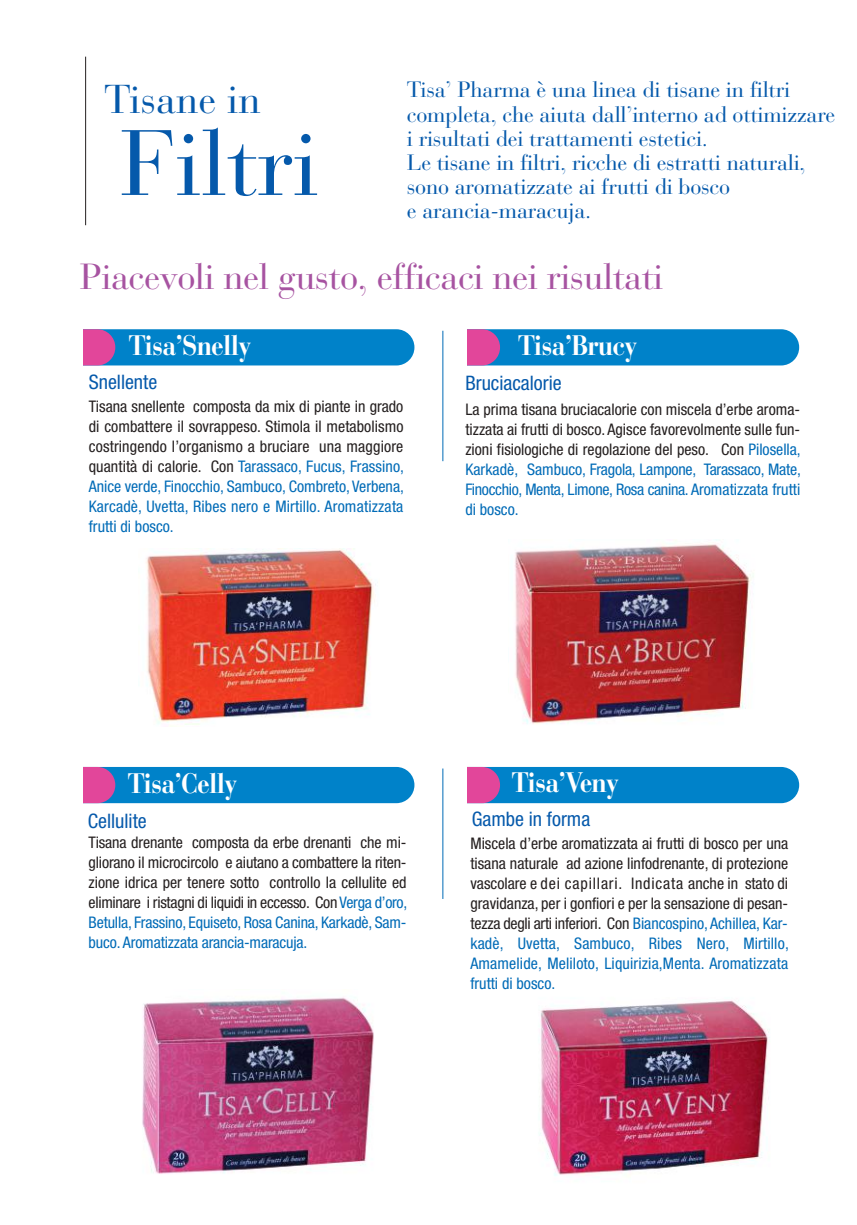
<style>
.page{position:relative;width:857px;height:1225px;background:#fff}
.page>*{position:absolute;margin:0;border:0;box-sizing:border-box;transform-origin:0 0}
.t1{font:92px "Bauer Bodoni";color:#0559ab}
.t2{font:40px "Bauer Bodoni";color:#0559ab}
.t3{font:36px "Bauer Bodoni";letter-spacing:-.015em;color:#a753a1}
.t4{font:700 28px "Bauer Bodoni";letter-spacing:-.03em;color:#fff;scale:.9 1}
.t5{font:22px/24px "Bauer Bodoni";letter-spacing:-.01em;color:#0559ab}
.t6{font:condensed 20px "Helvetica Neue";color:#0559ab}
.t7{font:condensed 16px/20px "Helvetica Neue";color:#241f1f;text-align:justify}
.s1{color:#006bb7}
</style>
<div class="page">
<svg style="left:467px;top:329px;width:331px;height:36px;background:#177ec5"></svg>
<svg style="left:467px;top:767px;width:331px;height:36px;background:#167dc5"></svg>
<svg style="left:83px;top:329px;width:331px;height:36px;background:#177ec5"></svg>
<svg style="left:83px;top:767px;width:331px;height:36px;background:#167ec5"></svg>
<hr style="left:85px;top:57px;width:1px;height:168px;background:#241f1f">
<img style="left:515px;top:540px;width:236px;height:184px">
<img style="left:142px;top:997px;width:232px;height:177px">
<img style="left:146px;top:548px;width:230px;height:177px">
<img style="left:539px;top:1000px;width:230px;height:176px">
<hr style="left:442px;top:331px;width:1px;height:130px;background:#006bb7">
<hr style="left:442px;top:768px;width:1px;height:131px;background:#006bb7">
<h2 class="t2" style="left:104px;top:84px;width:158px">Tisane in</h2>
<h1 class="t1" style="left:119px;top:127px;width:200px">Filtri</h1>
<p class="t5" style="left:407px;top:80px;width:429px">Tisa’ Pharma è una linea di tisane in filtri completa, che aiuta dall’interno ad ottimizzare i risultati dei trattamenti estetici.<br>Le tisane in filtri, ricche di estratti naturali, sono aromatizzate ai frutti di bosco<br>e arancia-maracuja.</p>
<h3 class="t3" style="left:80px;top:262px;width:584px">Piacevoli nel gusto, efficaci nei risultati</h3>
<h3 class="t4" style="left:129px;top:334px;width:137px">Tisa’Snelly</h3>
<p class="t6" style="left:89px;top:374px;width:70px">Snellente</p>
<p class="t7" style="left:89px;top:398px;width:316px">Tisana snellente composta da mix di piante in grado di combattere il sovrappeso. Stimola il metabolismo costringendo l’organismo a bruciare una maggiore quantità di calorie. Con <span class="s1">Tarassaco, Fucus, Frassino, Anice verde, Finocchio, Sambuco, Combreto, Verbena, Karcadè, Uvetta, Ribes nero e Mirtillo. Aromatizzata frutti di bosco.</span></p>
<h3 class="t4" style="left:518px;top:334px;width:133px">Tisa’Brucy</h3>
<p class="t6" style="left:465px;top:375px;width:98px">Bruciacalorie</p>
<p class="t7" style="left:465px;top:400px;width:337px">La prima tisana bruciacalorie con miscela d’erbe aroma&shy;tizzata ai frutti di bosco. Agisce favorevolmente sulle fun&shy;zioni fisiologiche di regolazione del peso. Con <span class="s1">Pilosella, Karkadè, Sambuco, Fragola, Lampone, Tarassaco, Mate, Finocchio, Menta, Limone, Rosa canina. Aromatizzata frutti di bosco.</span></p>
<h3 class="t4" style="left:128px;top:773px;width:122px">Tisa’Celly</h3>
<p class="t6" style="left:88px;top:814px;width:60px">Cellulite</p>
<p class="t7" style="left:89px;top:833px;width:320px">Tisana drenante composta da erbe drenanti che mi&shy;gliorano il microcircolo e aiutano a combattere la riten&shy;zione idrica per tenere sotto controllo la cellulite ed eliminare i ristagni di liquidi in eccesso. Con <span class="s1">Verga d’oro, Betulla, Frassino, Equiseto, Rosa Canina, Karkadè, Sam&shy;buco. Aromatizzata arancia-maracuja.</span></p>
<h3 class="t4" style="left:511px;top:771px;width:120px">Tisa’Veny</h3>
<p class="t6" style="left:471px;top:811px;width:120px">Gambe in forma</p>
<p class="t7" style="left:470px;top:835px;width:320px">Miscela d’erbe aromatizzata ai frutti di bosco per una tisana naturale ad azione linfodrenante, di protezione vascolare e dei capillari. Indicata anche in stato di gravidanza, per i gonfiori e per la sensazione di pesan&shy;tezza degli arti inferiori. Con <span class="s1">Biancospino, Achillea, Kar&shy;kadè, Uvetta, Sambuco, Ribes Nero, Mirtillo, Amamelide, Meliloto, Liquirizia,Menta. Aromatizzata frutti di bosco.</span></p>
</div>
